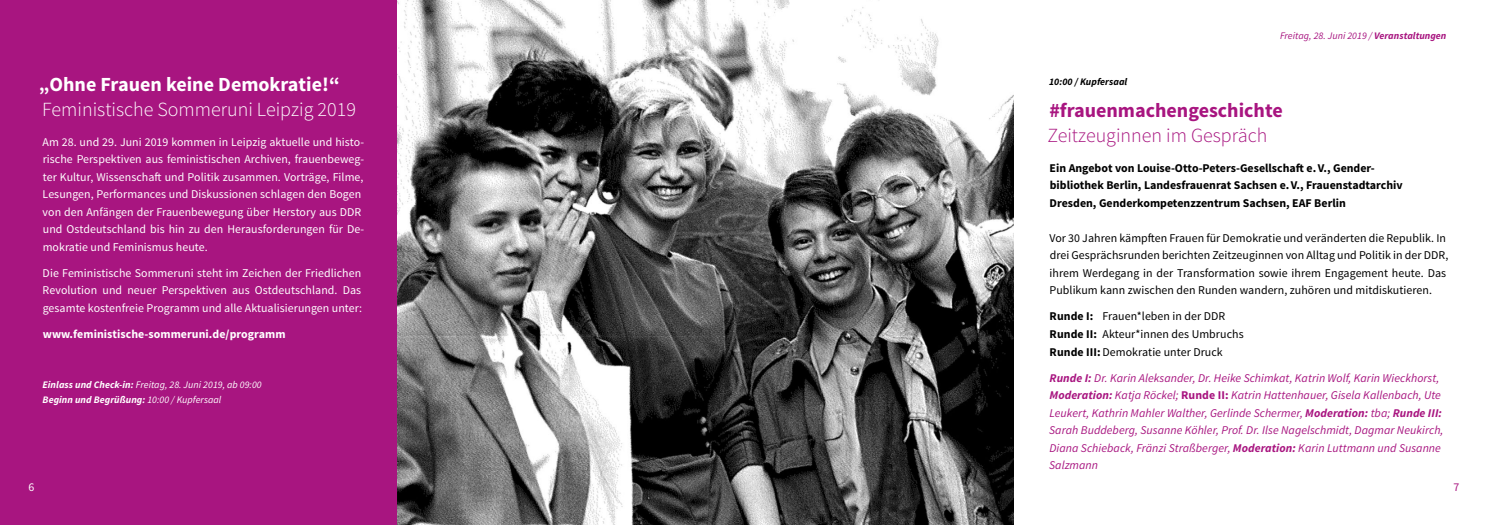
<style>
.page{position:relative;width:1489px;height:525px;background:#fff}
.page>*{position:absolute;margin:0;border:0;box-sizing:border-box;transform-origin:0 0}
.t1{font:300 20px "Source Sans Pro";color:#fff}
.t2{font:700 20px "Source Sans Pro";color:#fff}
.t3{font:700 20px "Source Sans Pro";color:#a81580}
.t4{font:300 20px "Source Sans Pro";color:#a81580}
.t5{font:11.88px/17.5px "Source Sans Pro";letter-spacing:.005em;color:#fff}
.t6{font:italic 11.88px/17.5px "Source Sans Pro";letter-spacing:.005em;color:#a81580}
.t7{font:11.88px/17.5px "Source Sans Pro";letter-spacing:.005em;color:#000}
.t8{font:700 11.88px/17.5px "Source Sans Pro";color:#000}
.t9{font:700 11.88px "Source Sans Pro";letter-spacing:.005em;color:#fff}
.t10{font:11.88px "Source Sans Pro";color:#a81580}
.t11{font:italic 10px/15px "Source Sans Pro";letter-spacing:.005em;color:#fff}
.t12{font:italic 10px "Source Sans Pro";letter-spacing:.005em;color:#a81580}
.t13{font:italic 700 10px "Source Sans Pro";letter-spacing:.005em;color:#000}
.s1{font-weight:700}
.s2{font-weight:700;font-style:normal}
</style>
<div class="page">
<div style="left:0;top:0;width:397px;height:524px;background:#a81580"></div>
<img style="left:397px;top:0;width:616px;height:524px">
<h1 class="t2" style="left:39px;top:72px;width:302px">„Ohne Frauen keine Demokratie!“</h1>
<h1 class="t1" style="left:42px;top:97px;width:315px">Feministische Sommeruni Leipzig 2019</h1>
<p class="t5" style="left:43px;top:133px;width:323px">Am 28. und 29. Juni 2019 kommen in Leipzig aktuelle und histo&shy;rische Perspektiven aus feministischen Archiven, frauenbeweg&shy;ter Kultur, Wissenschaft und Politik zusammen. Vorträge, Filme, Lesungen, Performances und Diskussionen schlagen den Bogen von den Anfängen der Frauenbewegung über Herstory aus DDR und Ostdeutschland bis hin zu den Herausforderungen für De&shy;mokratie und Feminismus heute.</p>
<p class="t5" style="left:43px;top:264px;width:321px;text-align:justify">Die Feministische Sommeruni steht im Zeichen der Friedlichen Revolution und neuer Perspektiven aus Ostdeutschland. Das gesamte kostenfreie Programm und alle Aktualisierungen unter:</p>
<p class="t9" style="left:43px;top:326px;width:244px">www.feministische-sommeruni.de/programm</p>
<p class="t11" style="left:43px;top:377px;width:221px"><span class="s1">Einlass und Check-in:</span> Freitag, 28. Juni 2019, ab 09:00<br><span class="s1">Beginn und Begrüßung:</span> 10:00 / Kupfersaal</p>
<p class="t5" style="left:28px;top:478px;width:7px">6</p>
<p class="t12" style="left:1279px;top:30px;width:168px">Freitag, 28. Juni 2019 / <span class="s1">Veranstaltungen</span></p>
<p class="t13" style="left:1049px;top:75px;width:80px">10:00 / Kupfersaal</p>
<h1 class="t3" style="left:1049px;top:97px;width:235px">#frauenmachengeschichte</h1>
<h1 class="t4" style="left:1047px;top:123px;width:221px">Zeitzeuginnen im Gespräch</h1>
<p class="t8" style="left:1049px;top:159px;width:354px">Ein Angebot von Louise-Otto-Peters-Gesellschaft e.V., Gender&shy;bibliothek Berlin, Landesfrauenrat Sachsen e.V., Frauenstadtarchiv<br>Dresden, Genderkompetenzzentrum Sachsen, EAF Berlin</p>
<p class="t7" style="left:1049px;top:229px;width:400px">Vor 30 Jahren kämpften Frauen für Demokratie und veränderten die Republik. In drei Gesprächsrunden berichten Zeitzeuginnen von Alltag und Politik in der DDR, ihrem Werdegang in der Transformation sowie ihrem Engagement heute. Das Publikum kann zwischen den Runden wandern, zuhören und mitdiskutieren.</p>
<p class="t7" style="left:1049px;top:308px;width:195px"><span class="s1">Runde I:</span> Frauen*leben in der DDR<br><span class="s1">Runde II:</span> Akteur*innen des Umbruchs<br><span class="s1">Runde III:</span>Demokratie unter Druck</p>
<p class="t6" style="left:1049px;top:369px;width:396px"><span class="s1">Runde I:</span> Dr. Karin Aleksander, Dr. Heike Schimkat, Katrin Wolf, Karin Wieckhorst, <span class="s1">Moderation:</span> Katja Röckel; <span class="s2">Runde II:</span> Katrin Hattenhauer, Gisela Kallenbach, Ute Leukert, Kathrin Mahler Walther, Gerlinde Schermer, <span class="s1">Moderation:</span> tba; <span class="s1">Runde III:<br></span>Sarah Buddeberg, Susanne Köhler, Prof. Dr. Ilse Nagelschmidt, Dagmar Neukirch, Diana Schieback, Fränzi Straßberger, <span class="s1">Moderation:</span> Karin Luttmann und Susanne Salzmann</p>
<p class="t10" style="left:1453px;top:480px;width:7px">7</p>
</div>
